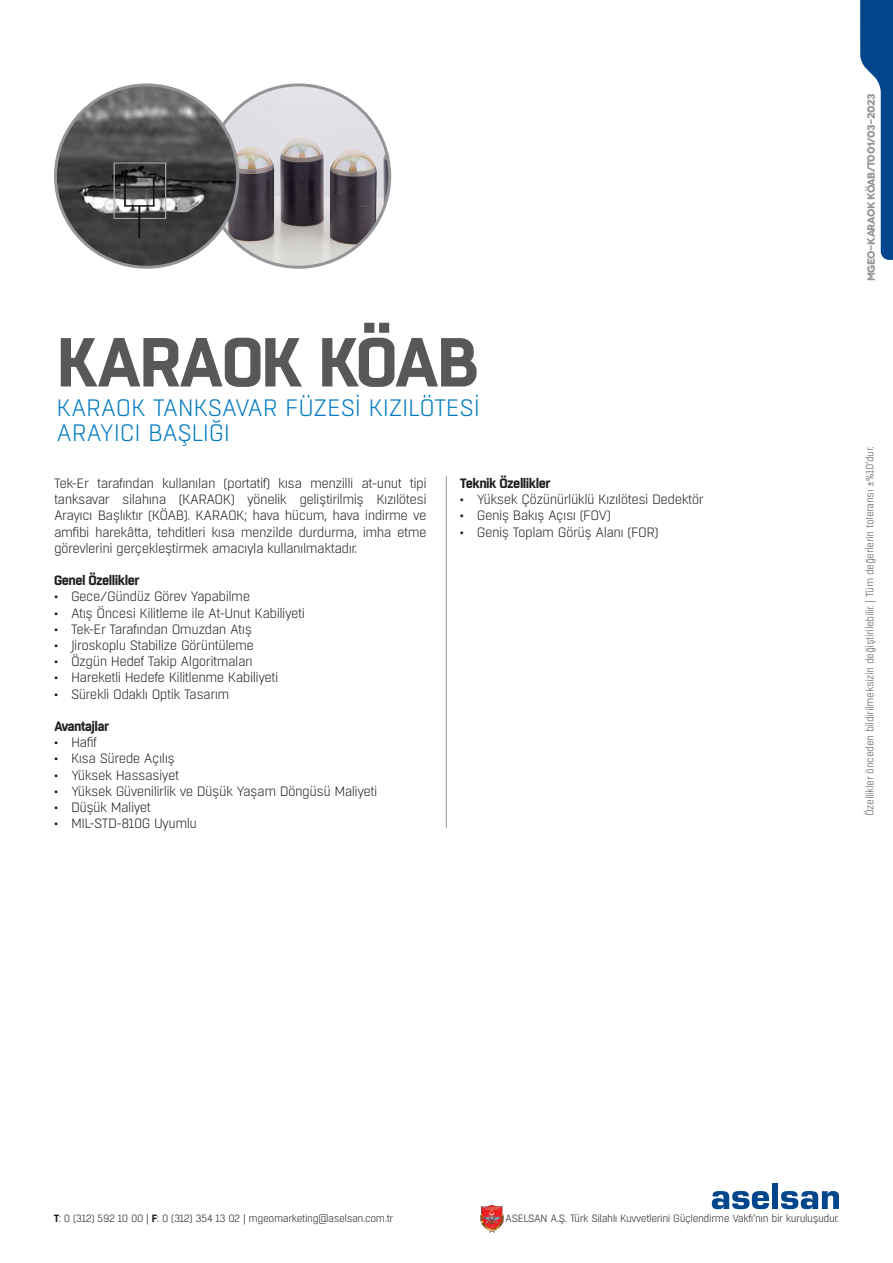
<style>
.page{position:relative;width:893px;height:1263px;background:#fff}
.page>*{position:absolute;margin:0;border:0;box-sizing:border-box;transform-origin:0 0}
.t1{font:700 69.15px "Boxed";letter-spacing:-.04em;color:#57585a}
.t2{font:300 23.7px/25.2px "Boxed";letter-spacing:-.015em;color:#007ac2}
.t3{font:300 13.5px/16.2px "Boxed";letter-spacing:-.04em;color:#231f20;text-align:justify}
.sda{font:700 13.5px "Boxed";letter-spacing:-.04em;color:#231f20}
.t4{font:300 10.5px "Boxed";letter-spacing:-.04em;color:#231f20}
.t5{font:300 10.5px "Boxed";letter-spacing:-.04em;color:#57585a}
.t6{font:700 10.5px "Novecentowide";letter-spacing:-.05em;color:#939598}
.s1{font-family:"Minion Pro";font-weight:400}
.s2{font-weight:700}
</style>
<div class="page">
<img style="left:480px;top:1204px;width:23px;height:28px">
<svg style="left:712px;top:1191px;width:57px;height:18px"></svg>
<div style="left:772px;top:1183px;width:6px;height:26px;background:#01468c"></div>
<svg style="left:781px;top:1191px;width:58px;height:18px"></svg>
<svg style="left:860px;top:0;width:33px;height:260px"></svg>
<hr style="left:446px;top:476px;width:1px;height:352px;background:#939598">
<img style="left:207px;top:85px;width:183px;height:182px;border-radius:91px">
<img style="left:56px;top:87px;width:182px;height:180px">
<p class="t1" style="left:57px;top:316px;width:424px">KARAOK KÖAB</p>
<p class="t2" style="left:57px;top:395px;width:425px">KARAOK TANKSAVAR FÜZESİ KIZILÖTESİ<br>ARAYICI BAŞLIĞI</p>
<p class="t3" style="left:54px;top:475px;width:374px">Tek-Er tarafından kullanılan (portatif) kısa menzilli at-unut tipi tanksavar silahına (KARAOK) yönelik geliştirilmiş Kızılötesi Arayıcı Başlıktır (KÖAB). KARAOK; hava hücum, hava indirme ve amfibi harekâtta, tehditleri kısa menzilde durdurma, imha etme görevlerini gerçekleştirmek amacıyla kullanılmaktadır.</p>
<p class="sda" style="left:54px;top:571px;width:87px">Genel Özellikler</p>
<p class="t3" style="left:54px;top:589px;width:198px">• Gece/Gündüz Görev Yapabilme</p>
<p class="t3" style="left:54px;top:605px;width:253px">• Atış Öncesi Kilitleme ile At-Unut Kabiliyeti</p>
<p class="t3" style="left:54px;top:621px;width:200px">• Tek-Er Tarafından Omuzdan Atış</p>
<p class="t3" style="left:54px;top:637px;width:202px">• Jiroskoplu Stabilize Görüntüleme</p>
<p class="t3" style="left:54px;top:653px;width:200px">• Özgün Hedef Takip Algoritmaları</p>
<p class="t3" style="left:54px;top:670px;width:226px">• Hareketli Hedefe Kilitlenme Kabiliyeti</p>
<p class="t3" style="left:54px;top:686px;width:177px">• Sürekli Odaklı Optik Tasarım</p>
<p class="sda" style="left:54px;top:717px;width:57px">Avantajlar</p>
<p class="t3" style="left:54px;top:734px;width:44px">• Hafif</p>
<p class="t3" style="left:54px;top:751px;width:122px">• Kısa Sürede Açılış</p>
<p class="t3" style="left:54px;top:767px;width:127px">• Yüksek Hassasiyet</p>
<p class="t3" style="left:54px;top:783px;width:325px">• Yüksek Güvenilirlik ve Düşük Yaşam Döngüsü Maliyeti</p>
<p class="t3" style="left:54px;top:799px;width:99px">• Düşük Maliyet</p>
<p class="t3" style="left:54px;top:815px;width:145px">• MIL-STD-810G Uyumlu</p>
<p class="sda" style="left:460px;top:474px;width:92px">Teknik Özellikler</p>
<p class="t3" style="left:460px;top:491px;width:246px">• Yüksek Çözünürlüklü Kızılötesi Dedektör</p>
<p class="t3" style="left:460px;top:508px;width:153px">• Geniş Bakış Açısı (FOV)</p>
<p class="t3" style="left:460px;top:524px;width:200px">• Geniş Toplam Görüş Alanı (FOR)</p>
<p class="t6" style="left:864px;top:281px;width:190px;rotate:-90deg">MGEO-KARAOK KÖAB/T001/03-2023</p>
<p class="t5" style="left:863px;top:816px;width:371px;rotate:-90deg">Özellikler önceden bildirilmeksizin değiştirilebilir. | Tüm değerlerin toleransı <span class="s1">±</span>%10’dur.</p>
<p class="t4" style="left:54px;top:1212px;width:341px"><span class="s2">T</span>: 0 (312) 592 10 00 | <span class="s2">F</span>: 0 (312) 354 13 02 | mgeomarketing@aselsan.com.tr</p>
<p class="t4" style="left:505px;top:1212px;width:335px">ASELSAN A.Ş. Türk Silahlı Kuvvetlerini Güçlendirme Vakfı’nın bir kuruluşudur.</p>
</div>
